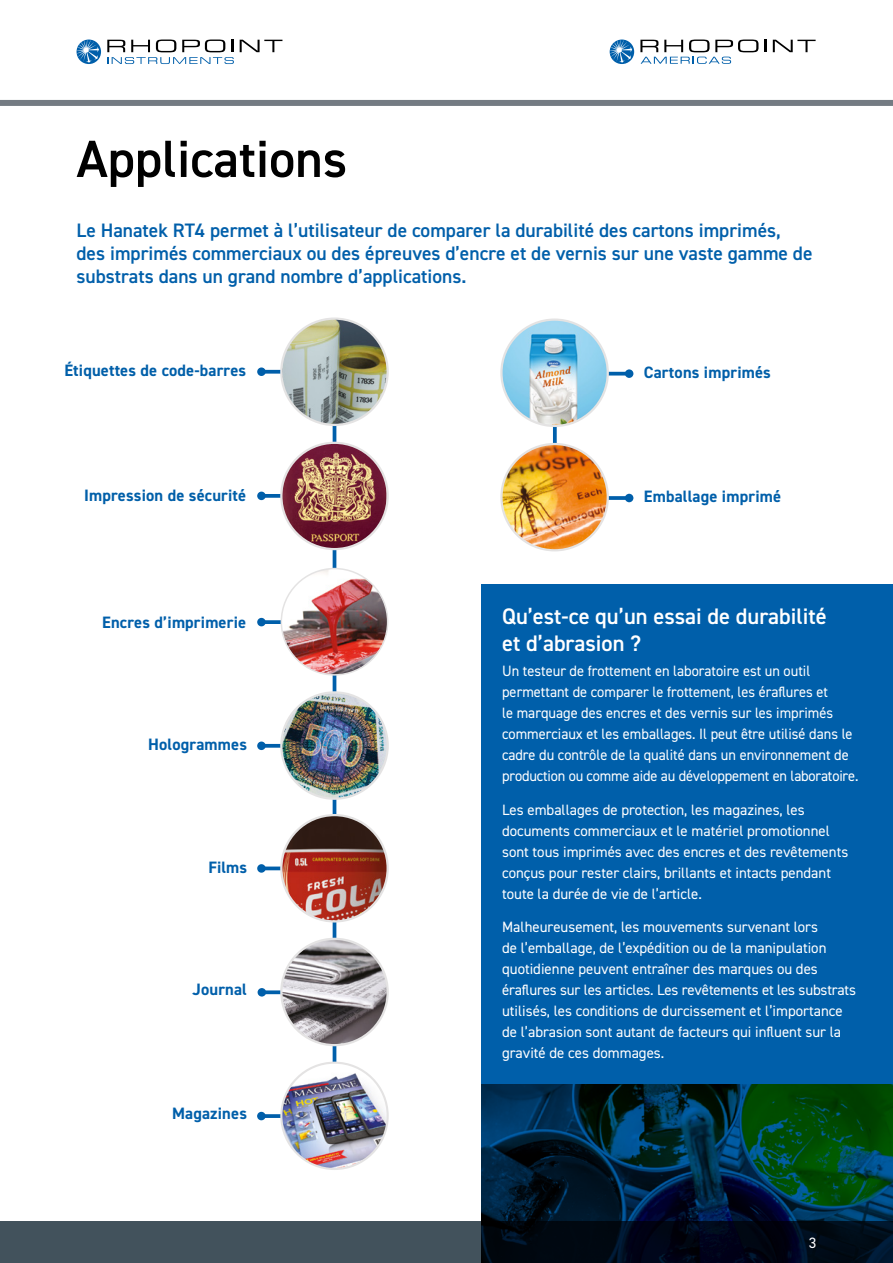
<style>
.page{position:relative;width:893px;height:1263px;background:#fff}
.page>*{position:absolute;margin:0;border:0;box-sizing:border-box;transform-origin:0 0}
.t1{font:600 52.5px "DIN2014";color:#000}
.t2{font:600 22.5px/27px "DIN2014";color:#fff}
.t3{font:600 19.5px/23.4px "DIN2014";color:#005faa}
.t4{font:700 16.5px "DIN2014";letter-spacing:.01em;color:#005faa}
.t5{font:700 16.5px "DIN2014";letter-spacing:.01em;color:#005fa9}
.t6{font:15px/21px "DIN2014";color:#fff}
.t7{font:15px/21px "DIN2014";color:#fff;scale:.96 1}
</style>
<div class="page">
<div style="left:0;top:100px;width:893px;height:6px;background:#747b83"></div>
<svg style="left:240px;top:40px;width:42px;height:12px"></svg>
<svg style="left:107px;top:40px;width:127px;height:24px"></svg>
<svg style="left:77px;top:40px;width:24px;height:24px"></svg>
<svg style="left:77px;top:40px;width:22px;height:23px"></svg>
<svg style="left:764px;top:40px;width:2px;height:12px"></svg>
<svg style="left:773px;top:40px;width:43px;height:12px"></svg>
<svg style="left:610px;top:40px;width:24px;height:24px"></svg>
<svg style="left:610px;top:40px;width:22px;height:23px"></svg>
<svg style="left:640px;top:40px;width:118px;height:24px"></svg>
<svg style="left:481px;top:585px;width:412px;height:636px;background:#005591"></svg>
<svg style="left:0;top:1221px;width:893px;height:42px;background:#232f3b"></svg>
<hr style="left:333px;top:384px;width:3px;height:716px;background:#005faa">
<svg style="left:266px;top:744px;width:14px;height:4px"></svg>
<div style="left:257px;top:741px;width:9px;height:9px;background:#005faa;border-radius:50%"></div>
<svg style="left:266px;top:866px;width:14px;height:4px"></svg>
<div style="left:257px;top:864px;width:9px;height:9px;background:#005faa;border-radius:50%"></div>
<svg style="left:266px;top:1114px;width:14px;height:4px"></svg>
<div style="left:257px;top:1112px;width:9px;height:8px;background:#005faa;border-radius:50%"></div>
<svg style="left:266px;top:990px;width:14px;height:4px"></svg>
<div style="left:258px;top:988px;width:8px;height:8px;background:#005faa;border-radius:50%"></div>
<svg style="left:266px;top:620px;width:15px;height:4px"></svg>
<div style="left:257px;top:618px;width:9px;height:8px;background:#005faa;border-radius:50%"></div>
<svg style="left:266px;top:370px;width:14px;height:4px"></svg>
<div style="left:257px;top:367px;width:9px;height:9px;background:#005faa;border-radius:50%"></div>
<svg style="left:266px;top:494px;width:14px;height:4px"></svg>
<div style="left:257px;top:492px;width:9px;height:8px;background:#005faa;border-radius:50%"></div>
<svg style="left:553px;top:427px;width:4px;height:16px"></svg>
<hr style="left:534px;top:372px;width:95px;height:3px;background:#005faa">
<div style="left:625px;top:369px;width:8px;height:9px;background:#005faa;border-radius:50%"></div>
<svg style="left:609px;top:496px;width:16px;height:4px"></svg>
<div style="left:625px;top:494px;width:8px;height:8px;background:#005faa;border-radius:50%"></div>
<img style="left:281px;top:568px;width:107px;height:107px;border-radius:53px">
<div style="left:281px;top:568px;width:107px;height:108px;border:2px solid #e4e3e3;border-radius:50%"></div>
<img style="left:281px;top:319px;width:107px;height:106px;border-radius:53px">
<div style="left:280px;top:317px;width:109px;height:109px;border:2px solid #e4e3e3;border-radius:50%"></div>
<img style="left:281px;top:443px;width:107px;height:106px;border-radius:53px">
<div style="left:280px;top:442px;width:109px;height:108px;border:2px solid #e4e3e3;border-radius:50%"></div>
<img style="left:281px;top:692px;width:107px;height:107px;border-radius:53px">
<div style="left:280px;top:691px;width:109px;height:109px;border:2px solid #e4e3e3;border-radius:50%"></div>
<img style="left:501px;top:320px;width:107px;height:106px;border-radius:53px">
<div style="left:500px;top:318px;width:109px;height:109px;border:2px solid #e4e3e3;border-radius:50%"></div>
<img style="left:501px;top:444px;width:107px;height:106px;border-radius:53px">
<div style="left:500px;top:443px;width:109px;height:108px;border:2px solid #e4e3e3;border-radius:50%"></div>
<img style="left:281px;top:815px;width:107px;height:106px;border-radius:53px">
<div style="left:280px;top:814px;width:109px;height:108px;border:2px solid #e4e3e3;border-radius:50%"></div>
<img style="left:281px;top:1063px;width:107px;height:106px;border-radius:53px">
<div style="left:280px;top:1061px;width:109px;height:109px;border:2px solid #e4e3e3;border-radius:50%"></div>
<img style="left:281px;top:939px;width:107px;height:106px;border-radius:53px">
<div style="left:280px;top:938px;width:109px;height:108px;border:2px solid #e4e3e3;border-radius:50%"></div>
<h1 class="t1" style="left:77px;top:131px;width:272px">Applications</h1>
<h3 class="t3" style="left:77px;top:218px;width:738px">Le Hanatek RT4 permet à l’utilisateur de comparer la durabilité des cartons imprimés, des imprimés commerciaux ou des épreuves d’encre et de vernis sur une vaste gamme de substrats dans un grand nombre d’applications.</h3>
<p class="t5" style="left:64px;top:361px;width:183px">Étiquettes de code-barres</p>
<p class="t5" style="left:84px;top:486px;width:164px">Impression de sécurité</p>
<p class="t4" style="left:102px;top:614px;width:145px">Encres d’imprimerie</p>
<p class="t4" style="left:148px;top:735px;width:100px">Hologrammes</p>
<p class="t4" style="left:209px;top:859px;width:40px">Films</p>
<p class="t4" style="left:192px;top:981px;width:56px">Journal</p>
<p class="t4" style="left:172px;top:1104px;width:76px">Magazines</p>
<p class="t5" style="left:644px;top:364px;width:128px">Cartons imprimés</p>
<p class="t4" style="left:644px;top:487px;width:139px">Emballage imprimé</p>
<h2 class="t2" style="left:502px;top:604px;width:326px">Qu’est-ce qu’un essai de durabilité et d’abrasion ?</h2>
<p class="t7" style="left:502px;top:661px;width:373px">Un testeur de frottement en laboratoire est un outil permettant de comparer le frottement, les éraflures et<br>le marquage des encres et des vernis sur les imprimés commerciaux et les emballages. Il peut être utilisé dans le cadre du contrôle de la qualité dans un environnement de production ou comme aide au développement en laboratoire.</p>
<p class="t6" style="left:502px;top:800px;width:348px">Les emballages de protection, les magazines, les documents commerciaux et le matériel promotionnel sont tous imprimés avec des encres et des revêtements conçus pour rester clairs, brillants et intacts pendant toute la durée de vie de l’article.</p>
<p class="t6" style="left:502px;top:918px;width:355px">Malheureusement, les mouvements survenant lors<br>de l’emballage, de l’expédition ou de la manipulation quotidienne peuvent entraîner des marques ou des éraflures sur les articles. Les revêtements et les substrats utilisés, les conditions de durcissement et l’importance de l’abrasion sont autant de facteurs qui influent sur la gravité de ces dommages.</p>
<p class="t6" style="left:809px;top:1232px;width:9px">3</p>
</div>
